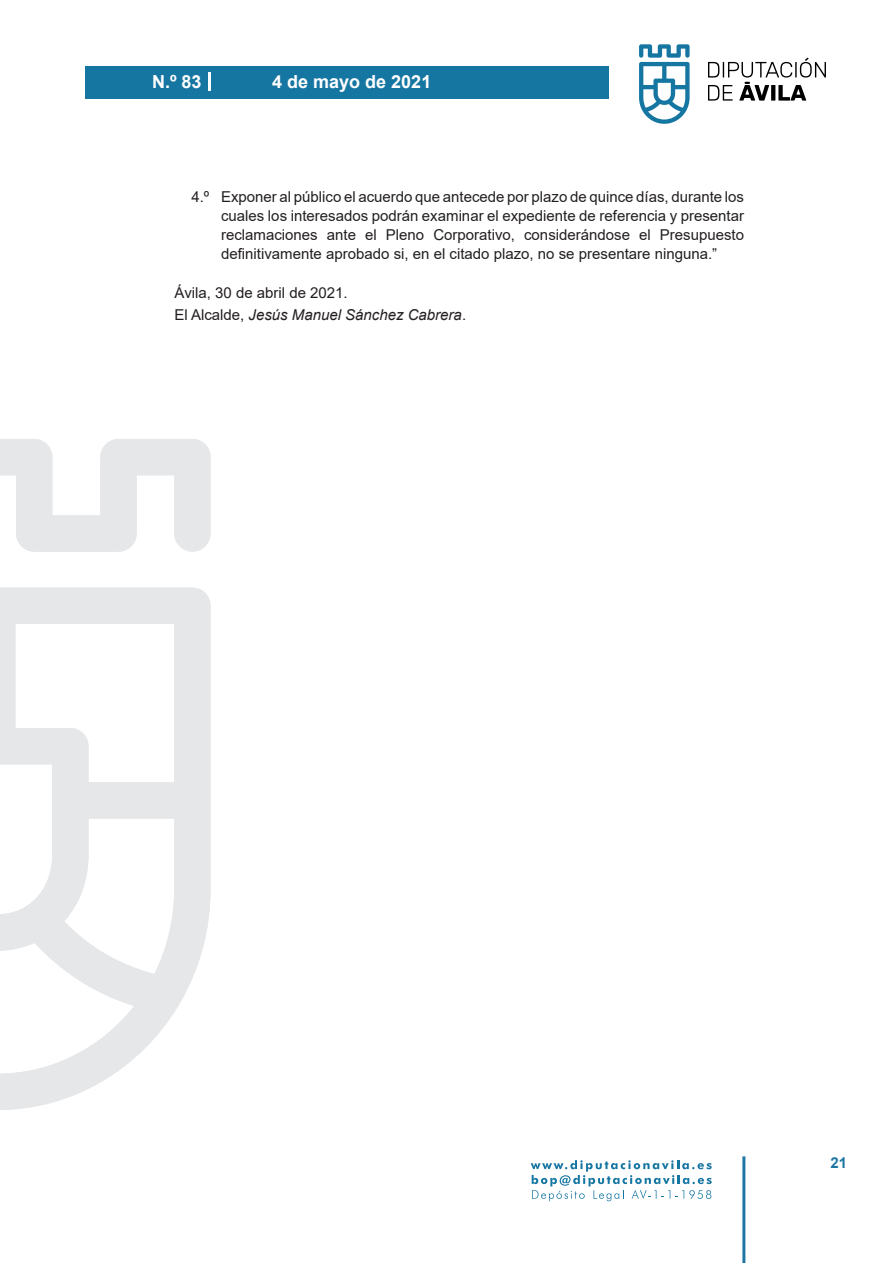
<style>
.page{position:relative;width:893px;height:1263px;background:#fff}
.page>*{position:absolute;margin:0;border:0;box-sizing:border-box;transform-origin:0 0}
.t1{font:700 18px "Arial";color:#fff}
.t2{font:15px/18.8px "Arial";color:#231f20;text-align:justify}
.t3{font:700 15px "Arial";color:#1d76a4}
.s1{font-style:italic}
</style>
<div class="page">
<svg style="left:531px;top:1160px;width:181px;height:41px"></svg>
<div style="left:85px;top:66px;width:523px;height:33px;background:#1676a2"></div>
<svg style="left:639px;top:44px;width:51px;height:80px"></svg>
<svg style="left:708px;top:58px;width:118px;height:43px"></svg>
<hr style="left:742px;top:1156px;width:3px;height:107px;background:#1d76a4">
<svg style="left:208px;top:72px;width:2px;height:18px"></svg>
<svg style="left:0;top:439px;width:211px;height:671px"></svg>
<p class="t1" style="left:152px;top:69px;width:51px">N.º 83</p>
<p class="t1" style="left:272px;top:69px;width:161px">4 de mayo de 2021</p>
<p class="t2" style="left:221px;top:188px;width:524px;text-indent:-30px">4.º Exponer al público el acuerdo que antecede por plazo de quince días, durante los cuales los interesados podrán examinar el expediente de referencia y presentar reclamaciones ante el Pleno Corporativo, considerándose el Presupuesto definitivamente aprobado si, en el citado plazo, no se presentare ninguna.”</p>
<p class="t2" style="left:174px;top:281px;width:293px;line-height:22.2px">Ávila, 30 de abril de 2021.<br>El Alcalde, <span class="s1">Jesús Manuel Sánchez Cabrera</span>.</p>
<p class="t3" style="left:831px;top:1152px;width:18px">21</p>
</div>
